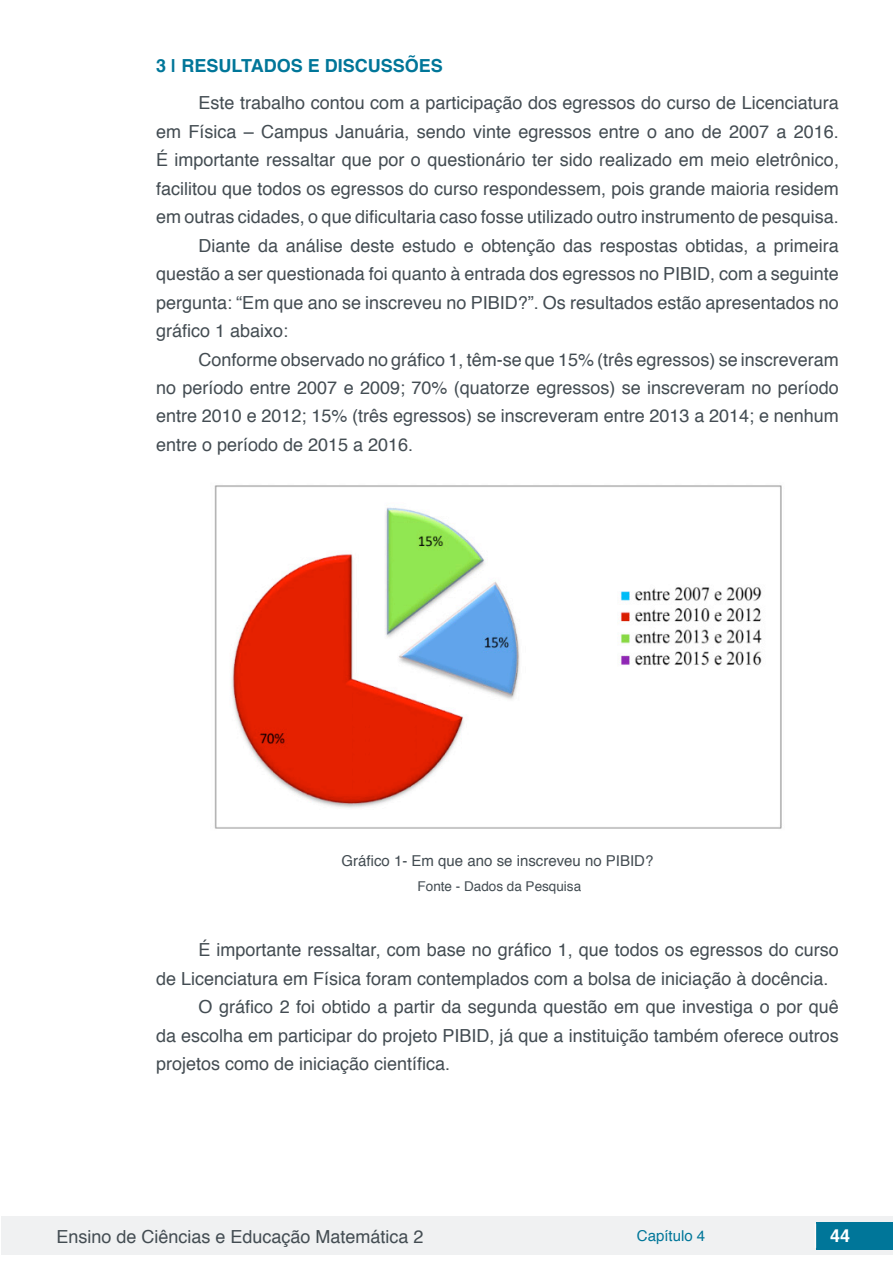
<style>
.page{position:relative;width:893px;height:1263px;background:#fff}
.page>*{position:absolute;margin:0;border:0;box-sizing:border-box;transform-origin:0 0}
.t1{font:18px "Helvetica";color:#434c52}
.t2{font:700 18px "Helvetica";color:#007699}
.t3{font:700 18px "Helvetica";color:#fff}
.t4{font:15px "Helvetica";color:#434c52}
.t5{font:15px "Helvetica";color:#007699}
.t6{font:13.5px "Helvetica";color:#434c52}
</style>
<div class="page">
<div style="left:1px;top:1216px;width:891px;height:38px;background:#f0f1f2"></div>
<div style="left:816px;top:1222px;width:77px;height:27px;background:#007699"></div>
<svg style="left:815px;top:1224px;width:1px;height:24px"></svg>
<img style="left:214px;top:485px;width:568px;height:344px">
<p class="t2" style="left:156px;top:51px;width:288px">3 | RESULTADOS E DISCUSSÕES</p>
<p class="t1" style="left:199px;top:89px;width:642px">Este trabalho contou com a participação dos egressos do curso de Licenciatura</p>
<p class="t1" style="left:156px;top:117px;width:684px">em Física – Campus Januária, sendo vinte egressos entre o ano de 2007 a 2016.</p>
<p class="t1" style="left:156px;top:146px;width:684px">É importante ressaltar que por o questionário ter sido realizado em meio eletrônico,</p>
<p class="t1" style="left:156px;top:174px;width:684px">facilitou que todos os egressos do curso respondessem, pois grande maioria residem</p>
<p class="t1" style="left:156px;top:203px;width:684px">em outras cidades, o que dificultaria caso fosse utilizado outro instrumento de pesquisa.</p>
<p class="t1" style="left:199px;top:231px;width:642px">Diante da análise deste estudo e obtenção das respostas obtidas, a primeira</p>
<p class="t1" style="left:156px;top:260px;width:684px">questão a ser questionada foi quanto à entrada dos egressos no PIBID, com a seguinte</p>
<p class="t1" style="left:156px;top:288px;width:684px">pergunta: “Em que ano se inscreveu no PIBID?”. Os resultados estão apresentados no</p>
<p class="t1" style="left:156px;top:317px;width:134px">gráfico 1 abaixo:</p>
<p class="t1" style="left:199px;top:345px;width:642px">Conforme observado no gráfico 1, têm-se que 15% (três egressos) se inscreveram</p>
<p class="t1" style="left:156px;top:374px;width:684px">no período entre 2007 e 2009; 70% (quatorze egressos) se inscreveram no período</p>
<p class="t1" style="left:156px;top:402px;width:684px">entre 2010 e 2012; 15% (três egressos) se inscreveram entre 2013 a 2014; e nenhum</p>
<p class="t1" style="left:156px;top:431px;width:259px">entre o período de 2015 a 2016.</p>
<p class="t4" style="left:342px;top:849px;width:313px">Gráfico 1- Em que ano se inscreveu no PIBID?</p>
<p class="t6" style="left:418px;top:876px;width:165px">Fonte - Dados da Pesquisa</p>
<p class="t1" style="left:199px;top:936px;width:642px">É importante ressaltar, com base no gráfico 1, que todos os egressos do curso</p>
<p class="t1" style="left:156px;top:965px;width:674px">de Licenciatura em Física foram contemplados com a bolsa de iniciação à docência.</p>
<p class="t1" style="left:199px;top:993px;width:642px">O gráfico 2 foi obtido a partir da segunda questão em que investiga o por quê</p>
<p class="t1" style="left:156px;top:1022px;width:684px">da escolha em participar do projeto PIBID, já que a instituição também oferece outros</p>
<p class="t1" style="left:156px;top:1050px;width:296px">projetos como de iniciação científica.</p>
<p class="t1" style="left:56px;top:1223px;width:369px">Ensino de Ciências e Educação Matemática 2</p>
<p class="t5" style="left:637px;top:1224px;width:70px">Capítulo 4</p>
<p class="t3" style="left:830px;top:1221px;width:22px">44</p>
</div>
